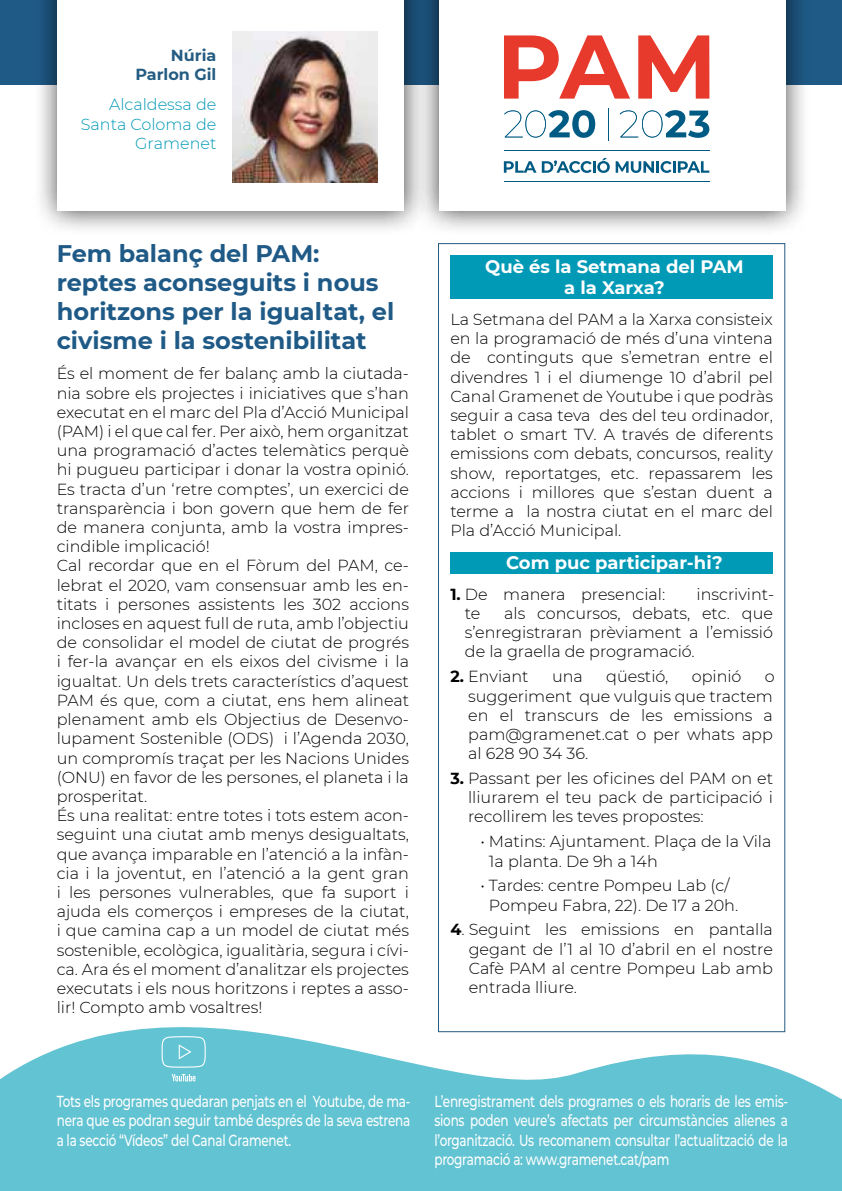
<style>
.page{position:relative;width:842px;height:1191px;background:#fff}
.page>*{position:absolute;margin:0;border:0;box-sizing:border-box;transform-origin:0 0}
.t1{font:700 24px/28.8px "Montserrat";color:#1f5a87}
.t2{font:700 18px/21.6px "Montserrat";color:#fff;text-align:center}
.t3{font:300 16px/19.2px "Montserrat";color:#000;text-align:justify}
.t4{font:500 16px/19.2px "Montserrat";letter-spacing:-.02em;color:#fff;text-align:justify;scale:.75 1}
.t5{font:300 16px/19.2px "Montserrat";color:#0099b6;text-align:right}
.t6{font:700 16px/19.2px "Montserrat";color:#245c82;text-align:right}
.s1{font-weight:700}
</style>
<div class="page">
<div style="left:0;top:0;width:842px;height:85px;background:#1f5a87"></div>
<div style="left:450px;top:255px;width:323px;height:44px;background:#0099b6"></div>
<div style="left:450px;top:552px;width:323px;height:22px;background:#0099b6"></div>
<svg style="left:0;top:930px;width:842px;height:261px;fill:#62c3d2"></svg>
<div style="left:33px;top:0;width:396px;height:236px;background:#000;opacity:.75"></div>
<div style="left:58px;top:0;width:346px;height:211px;background:#fff"></div>
<div style="left:414px;top:0;width:396px;height:236px;background:#000;opacity:.75"></div>
<div style="left:439px;top:0;width:346px;height:211px;background:#fff"></div>
<svg style="left:504px;top:161px;width:32px;height:12px"></svg>
<svg style="left:542px;top:158px;width:68px;height:15px"></svg>
<svg style="left:616px;top:161px;width:93px;height:12px"></svg>
<svg style="left:504px;top:35px;width:126px;height:64px"></svg>
<svg style="left:638px;top:35px;width:71px;height:64px"></svg>
<svg style="left:504px;top:110px;width:91px;height:28px"></svg>
<svg style="left:620px;top:110px;width:89px;height:28px"></svg>
<hr style="left:504px;top:150px;width:205px;height:1px;background:#005b84">
<hr style="left:504px;top:181px;width:205px;height:1px;background:#005b84">
<hr style="left:608px;top:109px;width:1px;height:32px;background:#005b84">
<img style="left:232px;top:31px;width:145px;height:151px">
<svg style="left:162px;top:1036px;width:44px;height:31px"></svg>
<svg style="left:172px;top:1074px;width:24px;height:7px"></svg>
<p class="t6" style="left:135px;top:44px;width:83px">Núria<br>Parlon Gil</p>
<p class="t5" style="left:81px;top:95px;width:137px">Alcaldessa de<br>Santa Coloma de<br>Gramenet</p>
<h1 class="t1" style="left:57px;top:238px;width:339px">Fem balanç del PAM: reptes aconseguits i nous horitzons per la igualtat, el civisme i la sostenibilitat</h1>
<p class="t3" style="left:57px;top:363px;width:354px;text-align:left">És el moment de fer balanç amb la ciutada&shy;nia sobre els projectes i iniciatives que s’han executat en el marc del Pla d’Acció Municipal (PAM) i el que cal fer. Per això, hem organitzat una programació d’actes telemàtics perquè hi pugueu participar i donar la vostra opinió.<br>Es tracta d’un ‘retre comptes’, un exercici de transparència i bon govern que hem de fer de manera conjunta, amb la vostra impres&shy;cindible implicació!<br>Cal recordar que en el Fòrum del PAM, ce&shy;lebrat el 2020, vam consensuar amb les en&shy;titats i persones assistents les 302 accions incloses en aquest full de ruta, amb l’objectiu de consolidar el model de ciutat de progrés i fer-la avançar en els eixos del civisme i la igualtat. Un dels trets característics d’aquest PAM és que, com a ciutat, ens hem alineat plenament amb els Objectius de Desenvo&shy;lupament Sostenible (ODS) i l’Agenda 2030, un compromís traçat per les Nacions Unides (ONU) en favor de les persones, el planeta i la prosperitat.<br>És una realitat: entre totes i tots estem acon&shy;seguint una ciutat amb menys desigualtats, que avança imparable en l’atenció a la infàn&shy;cia i la joventut, en l’atenció a la gent gran i les persones vulnerables, que fa suport i ajuda els comerços i empreses de la ciutat, i que camina cap a un model de ciutat més sostenible, ecològica, igualitària, segura i cívi&shy;ca. Ara és el moment d’analitzar els projectes executats i els nous horitzons i reptes a asso&shy;lir! Compto amb vosaltres!</p>
<p class="t2" style="left:485px;top:255px;width:260px">Què és la Setmana del PAM a la Xarxa?</p>
<p class="t3" style="left:450px;top:309px;width:324px">La Setmana del PAM a la Xarxa consisteix en la programació de més d’una vintena de continguts que s’emetran entre el divendres 1 i el diumenge 10 d’abril pel Canal Gramenet de Youtube i que podràs seguir a casa teva des del teu ordinador, tablet o smart TV. A través de diferents emissions com debats, concursos, reality show, reportatges, etc. repassarem les accions i millores que s’estan duent a terme a la nostra ciutat en el marc del Pla d’Acció Municipal.</p>
<p class="t2" style="left:506px;top:551px;width:218px">Com puc participar-hi?</p>
<p class="t3" style="left:450px;top:584px;width:216px"><span class="s1">1.</span> De manera presencial:</p>
<p class="t3" style="left:697px;top:584px;width:79px">inscrivint-</p>
<p class="t3" style="left:465px;top:603px;width:17px">te</p>
<p class="t3" style="left:465px;top:603px;width:310px;text-indent:39px">als concursos, debats, etc. que s’enregistraran prèviament a l’emissió de la graella de programació.</p>
<p class="t3" style="left:450px;top:666px;width:80px"><span class="s1">2.</span> Enviant</p>
<p class="t3" style="left:552px;top:666px;width:32px">una</p>
<p class="t3" style="left:606px;top:666px;width:64px">qüestió,</p>
<p class="t3" style="left:692px;top:666px;width:51px">opinió</p>
<p class="t3" style="left:468px;top:666px;width:308px;text-align:left;text-indent:297px">o suggeriment que vulguis que tractem en el transcurs de les emissions a pam@gramenet.cat o per whats app al 628 90 34 36.</p>
<p class="t3" style="left:468px;top:768px;width:306px;text-indent:-18px"><span class="s1">3.</span> Passant per les oficines del PAM on et lliurarem el teu pack de participació i recollirem les teves propostes:</p>
<p class="t3" style="left:489px;top:831px;width:284px;text-indent:-9px">• Matins: Ajuntament. Plaça de la Vila<br>1a planta. De 9h a 14h</p>
<p class="t3" style="left:480px;top:875px;width:259px;text-align:center">• Tardes: centre Pompeu Lab (c/<br>Pompeu Fabra, 22). De 17 a 20h.</p>
<p class="t3" style="left:469px;top:919px;width:306px;text-indent:-18px"><span class="s1">4</span>. Seguint les emissions en pantalla gegant de l’1 al 10 d’abril en el nostre Cafè PAM al centre Pompeu Lab amb entrada lliure.</p>
<p class="t4" style="left:57px;top:1091px;width:473px">Tots els programes quedaran penjats en el Youtube, de ma&shy;nera que es podran seguir també després de la seva estrena a la secció “Vídeos” del Canal Gramenet.</p>
<p class="t4" style="left:434px;top:1091px;width:473px">L’enregistrament dels programes o els horaris de les emis&shy;sions poden veure’s afectats per circumstàncies alienes a l’organització. Us recomanem consultar l’actualització de la programació a: www.gramenet.cat/pam</p>
</div>
